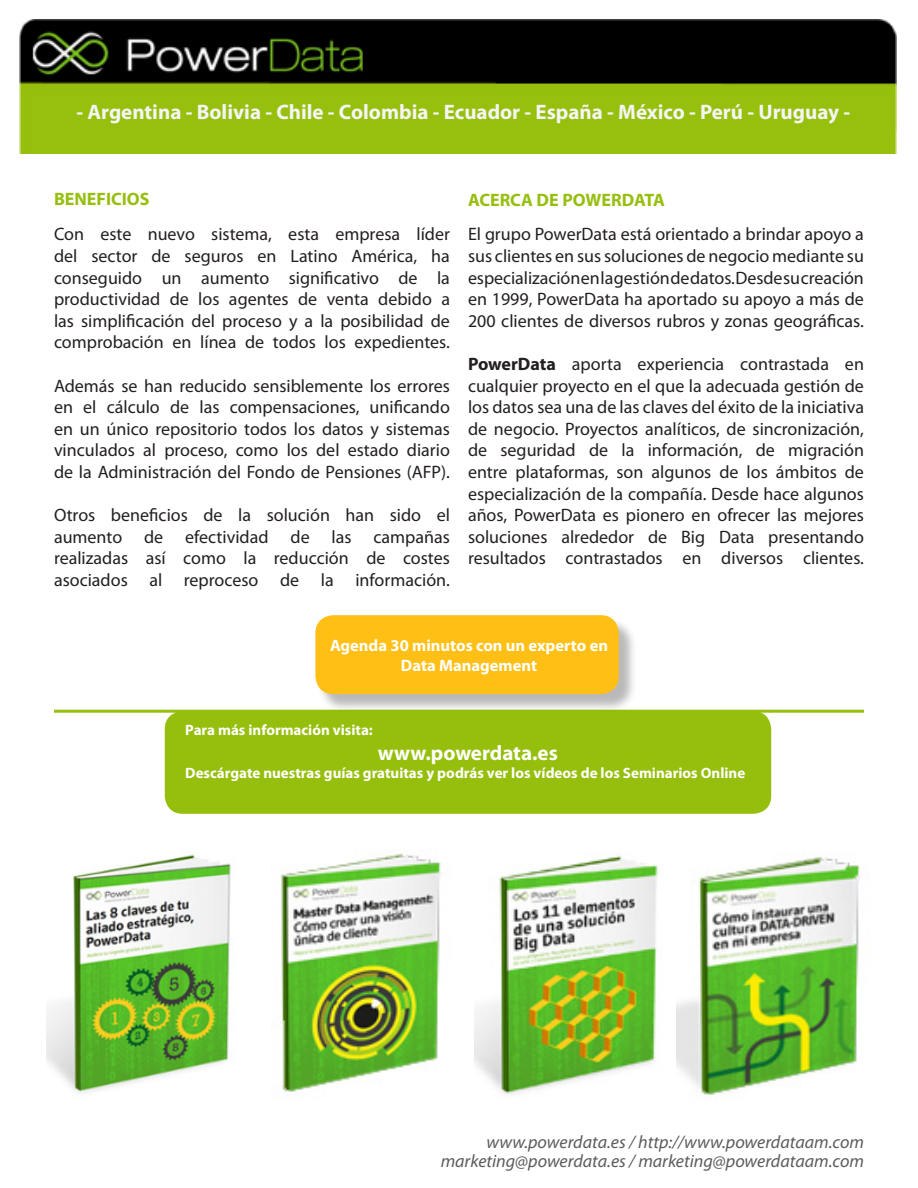
<style>
.page{position:relative;width:918px;height:1188px;background:#fff}
.page>*{position:absolute;margin:0;border:0;box-sizing:border-box;transform-origin:0 0}
.t1{font:700 21px "Myriad Pro";color:#f5f5f6}
.t2{font:700 21px "Myriad Pro";color:#fff}
.t3{font:18px/21.6px "Myriad Pro";color:#231f20;text-align:justify}
.t4{font:italic 18px "Myriad Pro";color:#5c5c5f}
.t5{font:700 18px "Myriad Pro";color:#96bf0d}
.t6{font:700 16.5px/19.8px "Myriad Pro";color:#fff;text-align:center}
.t7{font:700 15px "Myriad Pro";color:#fff}
.s1{font-weight:700}
</style>
<div class="page">
<img style="left:20px;top:20px;width:876px;height:134px">
<div style="left:165px;top:711px;width:606px;height:103px;background:#96bf0d;border-radius:18px"></div>
<hr style="left:54px;top:710px;width:810px;height:3px;background:#96bf0d">
<img style="left:46px;top:854px;width:185px;height:239px">
<img style="left:280px;top:853px;width:161px;height:243px">
<img style="left:474px;top:855px;width:188px;height:241px">
<img style="left:677px;top:854px;width:183px;height:241px">
<div style="left:318px;top:617px;width:319px;height:96px;background:#231f20;opacity:.31"></div>
<div style="left:315px;top:615px;width:304px;height:79px;background:#ffbf15;border-radius:18px"></div>
<p class="t1" style="left:77px;top:98px;width:775px">- Argentina - Bolivia - Chile - Colombia - Ecuador - España - México - Perú - Uruguay -</p>
<p class="t5" style="left:54px;top:187px;width:97px">BENEFICIOS</p>
<p class="t5" style="left:468px;top:188px;width:198px">ACERCA DE POWERDATA</p>
<p class="t3" style="left:54px;top:223px;width:398px">Con este nuevo sistema, esta empresa líder del sector de seguros en Latino América, ha conseguido un aumento significativo de la productividad de los agentes de venta debido a las simplificación del proceso y a la posibilidad de comprobación en línea de todos los expedientes.</p>
<p class="t3" style="left:54px;top:375px;width:398px">Además se han reducido sensiblemente los errores en el cálculo de las compensaciones, unificando en un único repositorio todos los datos y sistemas vinculados al proceso, como los del estado diario de la Administración del Fondo de Pensiones (AFP).</p>
<p class="t3" style="left:54px;top:504px;width:398px">Otros beneficios de la solución han sido el aumento de efectividad de las campañas realizadas así como la reducción de costes asociados al reproceso de la información.</p>
<p class="t3" style="left:468px;top:223px;width:398px">El grupo PowerData está orientado a brindar apoyo a sus clientes en sus soluciones de negocio mediante su especialización en la gestión de datos. Desde su creación en 1999, PowerData ha aportado su apoyo a más de 200 clientes de diversos rubros y zonas geográficas.</p>
<p class="t3" style="left:468px;top:353px;width:398px"><span class="s1">PowerData</span> aporta experiencia contrastada en cualquier proyecto en el que la adecuada gestión de los datos sea una de las claves del éxito de la iniciativa de negocio. Proyectos analíticos, de sincronización, de seguridad de la información, de migración entre plataformas, son algunos de los ámbitos de especialización de la compañía. Desde hace algunos años, PowerData es pionero en ofrecer las mejores soluciones alrededor de Big Data presentando resultados contrastados en diversos clientes.</p>
<p class="t6" style="left:330px;top:635px;width:280px">Agenda 30 minutos con un experto en<br>Data Management</p>
<p class="t7" style="left:185px;top:720px;width:189px">Para más información visita:</p>
<p class="t2" style="left:378px;top:740px;width:182px">www.powerdata.es</p>
<p class="t7" style="left:185px;top:764px;width:562px">Descárgate nuestras guías gratuitas y podrás ver los vídeos de los Seminarios Online</p>
<p class="t4" style="left:486px;top:1130px;width:379px">www.powerdata.es / http://www.powerdataam.com</p>
<p class="t4" style="left:441px;top:1150px;width:425px">marketing@powerdata.es / marketing@powerdataam.com</p>
</div>
